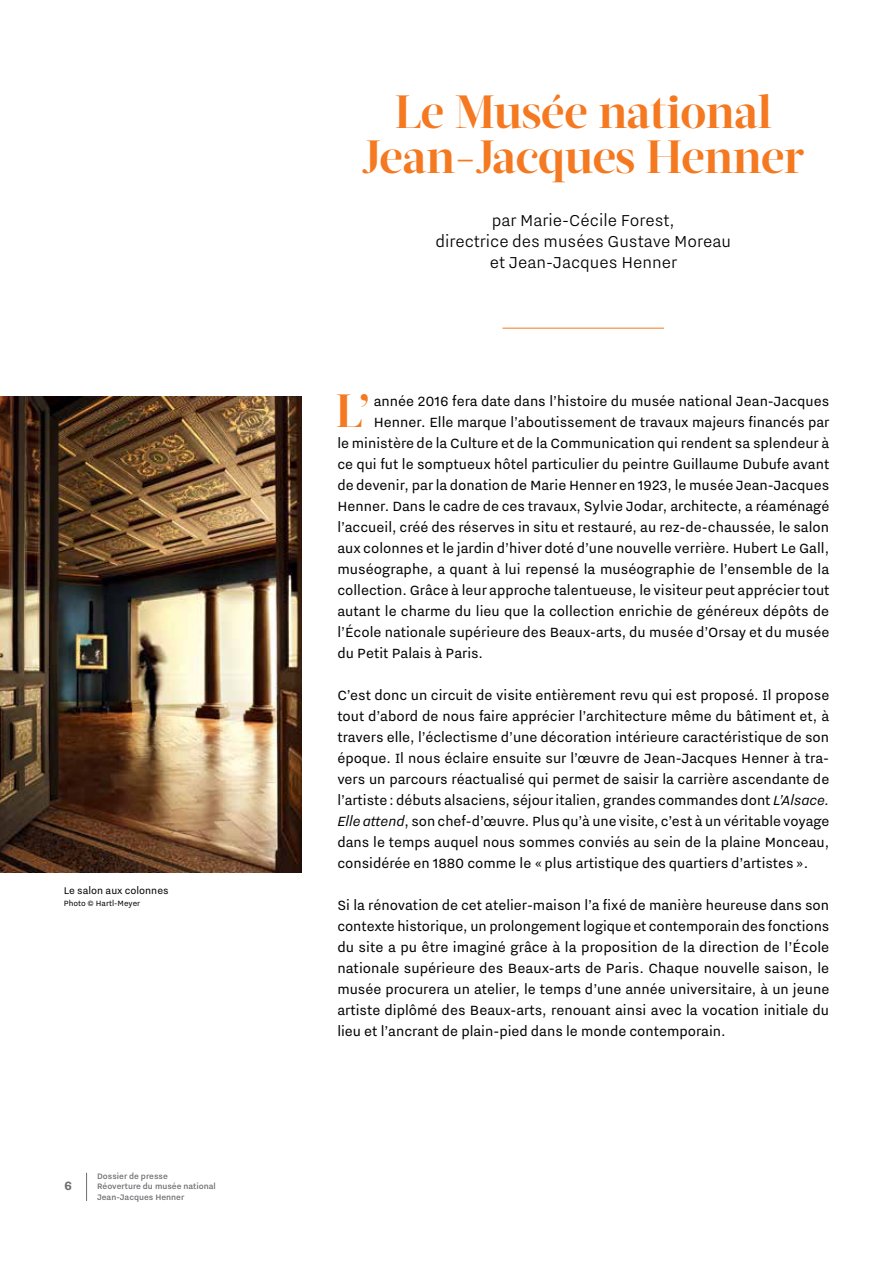
<style>
.page{position:relative;width:893px;height:1263px;background:#fff}
.page>*{position:absolute;margin:0;border:0;box-sizing:border-box;transform-origin:0 0}
.t1{font:700 46.5px/45px "Acta Display";letter-spacing:-.01em;color:#f47920;text-align:center}
.t2{font:300 19.5px/21px "Nitti Grotesk";color:#000;text-align:center}
.t3{font:16.5px/21px "Nitti Grotesk";color:#000;text-align:justify}
.t4{font:700 15px "Nitti Grotesk";color:#6d6e71}
.t5{font:12px "Nitti Grotesk";color:#000}
.t6{font:500 9.75px/10.5px "Nitti Grotesk";color:#6d6e71}
.t7{font:9.3px "Nitti Grotesk";color:#000}
.s1{font-family:"Acta";font-weight:400}
.s2{font-style:italic}
</style>
<div class="page">
<svg style="left:86px;top:1173px;width:1px;height:28px"></svg>
<img style="left:0;top:397px;width:302px;height:475px">
<hr style="left:502px;top:328px;width:162px;height:1px;background:#f47920">
<p class="t5" style="left:64px;top:884px;width:106px">Le salon aux colonnes</p>
<p class="t7" style="left:64px;top:898px;width:78px">Photo © Hartl-Meyer</p>
<p class="t4" style="left:64px;top:1177px;width:10px">6</p>
<p class="t6" style="left:97px;top:1170px;width:120px">Dossier de presse<br>Réoverture du musée national<br>Jean-Jacques Henner</p>
<h1 class="t1" style="left:362px;top:90px;width:444px">Le Musée national<br>Jean<span class="s1">-</span>Jacques Henner</h1>
<p class="t2" style="left:435px;top:209px;width:297px">par Marie-Cécile Forest,<br>directrice des musées Gustave Moreau et Jean-Jacques Henner</p>
<h1 class="t1" style="left:336px;top:389px;width:37px">L’</h1>
<p class="t3" style="left:374px;top:390px;width:457px">année 2016 fera date dans l’histoire du musée national Jean-Jacques</p>
<p class="t3" style="left:374px;top:411px;width:457px">Henner. Elle marque l’aboutissement de travaux majeurs financés par</p>
<p class="t3" style="left:337px;top:432px;width:493px">le ministère de la Culture et de la Communication qui rendent sa splendeur à</p>
<p class="t3" style="left:337px;top:453px;width:493px">ce qui fut le somptueux hôtel particulier du peintre Guillaume Dubufe avant</p>
<p class="t3" style="left:337px;top:474px;width:493px">de devenir, par la donation de Marie Henner en 1923, le musée Jean-Jacques</p>
<p class="t3" style="left:337px;top:496px;width:493px">Henner. Dans le cadre de ces travaux, Sylvie Jodar, architecte, a réaménagé</p>
<p class="t3" style="left:337px;top:517px;width:493px">l’accueil, créé des réserves in situ et restauré, au rez-de-chaussée, le salon</p>
<p class="t3" style="left:337px;top:538px;width:493px">aux colonnes et le jardin d’hiver doté d’une nouvelle verrière. Hubert Le Gall,</p>
<p class="t3" style="left:337px;top:558px;width:493px">muséographe, a quant à lui repensé la muséographie de l’ensemble de la</p>
<p class="t3" style="left:337px;top:579px;width:494px">collection. Grâce à leur approche talentueuse, le visiteur peut apprécier tout</p>
<p class="t3" style="left:337px;top:600px;width:493px">autant le charme du lieu que la collection enrichie de généreux dépôts de</p>
<p class="t3" style="left:337px;top:621px;width:493px">l’École nationale supérieure des Beaux-arts, du musée d’Orsay et du musée</p>
<p class="t3" style="left:337px;top:642px;width:147px">du Petit Palais à Paris.</p>
<p class="t3" style="left:337px;top:684px;width:494px">C’est donc un circuit de visite entièrement revu qui est proposé. Il propose tout d’abord de nous faire apprécier l’architecture même du bâtiment et, à travers elle, l’éclectisme d’une décoration intérieure caractéristique de son époque. Il nous éclaire ensuite sur l’œuvre de Jean-Jacques Henner à tra&shy;vers un parcours réactualisé qui permet de saisir la carrière ascendante de l’artiste: débuts alsaciens, séjour italien, grandes commandes dont <span class="s2">L’Alsace.<br>Elle attend</span>, son chef-d’œuvre. Plus qu’à une visite, c’est à un véritable voyage dans le temps auquel nous sommes conviés au sein de la plaine Monceau, considérée en 1880 comme le «plus artistique des quartiers d’artistes».</p>
<p class="t3" style="left:337px;top:894px;width:494px">Si la rénovation de cet atelier-maison l’a fixé de manière heureuse dans son contexte historique, un prolongement logique et contemporain des fonctions du site a pu être imaginé grâce à la proposition de la direction de l’École nationale supérieure des Beaux-arts de Paris. Chaque nouvelle saison, le musée procurera un atelier, le temps d’une année universitaire, à un jeune artiste diplômé des Beaux-arts, renouant ainsi avec la vocation initiale du lieu et l’ancrant de plain-pied dans le monde contemporain.</p>
</div>
